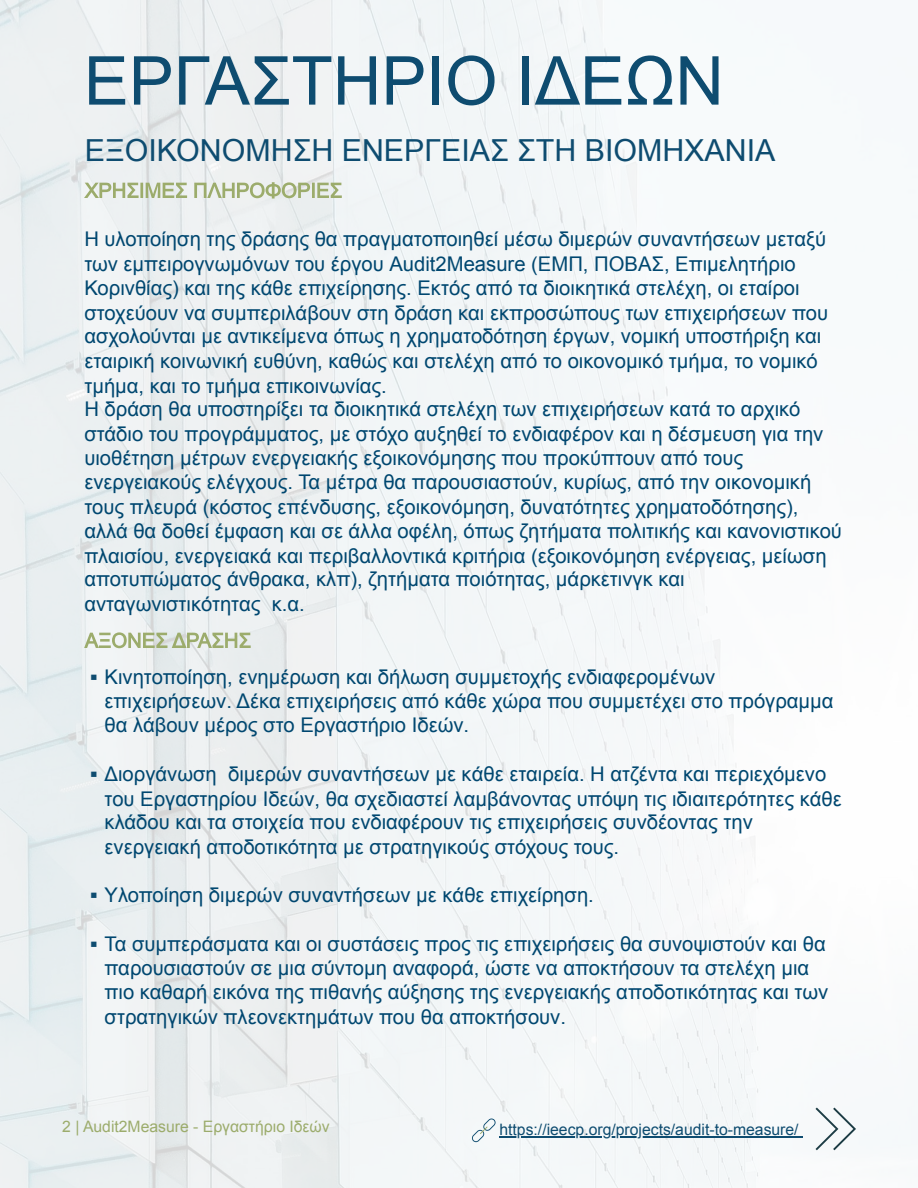
<style>
.page{position:relative;width:918px;height:1188px;background:#fff}
.page>*{position:absolute;margin:0;border:0;box-sizing:border-box;transform-origin:0 0}
.t1{font:67.5px "Arial";color:#0e4c70}
.t2{font:30.3px "Arial";color:#0e4c70}
.t3{font:23.25px "Arial";color:#0e4c70}
.t4{font:20.25px/24.3px "Arial";color:#004770}
.t5{font:15.75px "Arial";color:#0e4c70}
.t6{font:15.75px "Arial";color:#9cac6c}
.s1{font-size:23.25px;color:#0e4c70}
</style>
<div class="page">
<img style="left:0;top:0;width:835px;height:1188px">
<svg style="left:816px;top:1108px;width:40px;height:42px"></svg>
<svg style="left:84px;top:182px;width:258px;height:17px;background:#cad3b9"></svg>
<svg style="left:84px;top:632px;width:167px;height:16px"></svg>
<svg style="left:472px;top:1119px;width:24px;height:23px"></svg>
<hr style="left:500px;top:1136px;width:303px;height:1px;background:#0e4c70">
<h1 class="t1" style="left:84px;top:44px;width:642px">ΕΡΓΑΣΤΗΡΙΟ ΙΔΕΩΝ</h1>
<h2 class="t2" style="left:85px;top:133px;width:692px">ΕΞΟΙΚΟΝOΜΗΣΗ ΕΝEΡΓΕΙΑΣ ΣΤΗ ΒΙΟΜΗΧΑΝIΑ</h2>
<p class="t4" style="left:84px;top:227px;width:759px">H υλοποίηση της δράσης θα πραγματοποιηθεί μέσω διμερών συναντήσεων μεταξύ των εμπειρογνωμόνων του έργου Audit2Measure (ΕΜΠ, ΠΟΒΑΣ, Επιμελητήριο Κορινθίας) και της κάθε επιχείρησης. Εκτός από τα διοικητικά στελέχη, οι εταίροι στοχεύουν να συμπεριλάβουν στη δράση και εκπροσώπους των επιχειρήσεων που ασχολούνται με αντικείμενα όπως η χρηματοδότηση έργων, νομική υποστήριξη και εταιρική κοινωνική ευθύνη, καθώς και στελέχη από το οικονομικό τμήμα, το νομικό τμήμα, και το τμήμα επικοινωνίας.<br>Η δράση θα υποστηρίξει τα διοικητικά στελέχη των επιχειρήσεων κατά το αρχικό στάδιο του προγράμματος, με στόχο αυξηθεί το ενδιαφέρον και η δέσμευση για την υιοθέτηση μέτρων ενεργειακής εξοικονόμησης που προκύπτουν από τους ενεργειακούς ελέγχους. Τα μέτρα θα παρουσιαστούν, κυρίως, από την οικονομική τους πλευρά (κόστος επένδυσης, εξοικονόμηση, δυνατότητες χρηματοδότησης), αλλά θα δοθεί έμφαση και σε άλλα οφέλη, όπως ζητήματα πολιτικής και κανονιστικού πλαισίου, ενεργειακά και περιβαλλοντικά κριτήρια (εξοικονόμηση ενέργειας, μείωση αποτυπώματος άνθρακα, κλπ), ζητήματα ποιότητας, μάρκετινγκ και ανταγωνιστικότητας κ.α.</p>
<p class="t3" style="left:90px;top:664px;width:10px">▪</p>
<p class="t4" style="left:105px;top:665px;width:731px">Κινητοποίηση, ενημέρωση και δήλωση συμμετοχής ενδιαφερομένων επιχειρήσεων. Δέκα επιχειρήσεις από κάθε χώρα που συμμετέχει στο πρόγραμμα θα λάβουν μέρος στο Εργαστήριο Ιδεών.</p>
<p class="t3" style="left:90px;top:761px;width:10px">▪</p>
<p class="t4" style="left:105px;top:762px;width:739px">Διοργάνωση διμερών συναντήσεων με κάθε εταιρεία. H ατζέντα και περιεχόμενο του Εργαστηρίου Ιδεών, θα σχεδιαστεί λαμβάνοντας υπόψη τις ιδιαιτερότητες κάθε κλάδου και τα στοιχεία που ενδιαφέρουν τις επιχειρήσεις συνδέοντας την ενεργειακή αποδοτικότητα με στρατηγικούς στόχους τους.</p>
<p class="t4" style="left:90px;top:883px;width:506px"><span class="s1">▪</span> Υλοποίηση διμερών συναντήσεων με κάθε επιχείρηση.</p>
<p class="t4" style="left:105px;top:931px;width:725px">Τα συμπεράσματα και οι συστάσεις προς τις επιχειρήσεις θα συνοψιστούν και θα παρουσιαστούν σε μια σύντομη αναφορά, ώστε να αποκτήσουν τα στελέχη μια πιο καθαρή εικόνα της πιθανής αύξησης της ενεργειακής αποδοτικότητας και των στρατηγικών πλεονεκτημάτων που θα αποκτήσουν.</p>
<p class="t3" style="left:90px;top:930px;width:10px">▪</p>
<p class="t6" style="left:62px;top:1118px;width:269px">2 | Audit2Μeasure - Εργαστήριο Ιδεών</p>
<p class="t5" style="left:500px;top:1121px;width:301px">https://ieecp.org/projects/audit-to-measure/</p>
</div>
